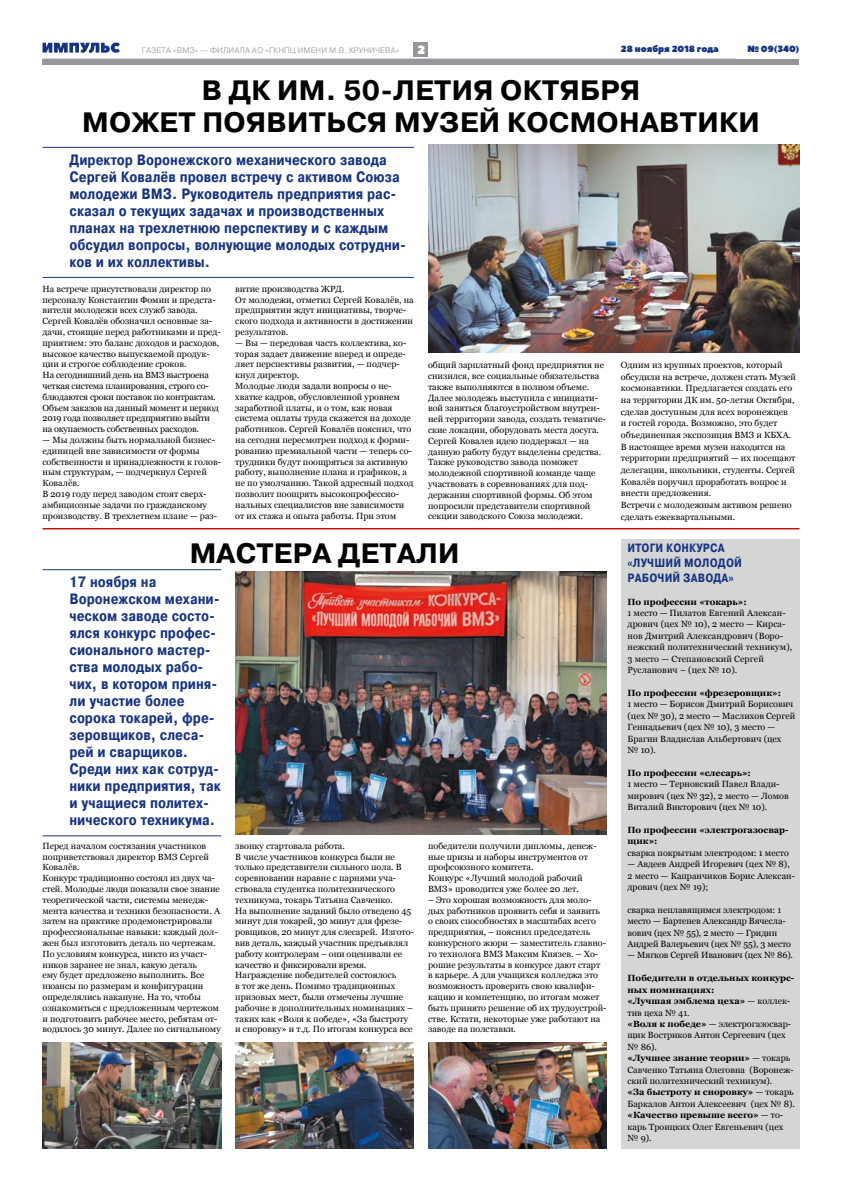
<style>
.page{position:relative;width:842px;height:1191px;background:#fff}
.page>*{position:absolute;margin:0;border:0;box-sizing:border-box;transform-origin:0 0}
.t1{font:700 28px "Pragmatica";letter-spacing:.01em;color:#000}
.t2{font:700 15px/17px "Pragmatica Cond";color:#173480}
.t3{font:700 12px/15px "Pragmatica Cond";color:#173480}
.t4{font:12px "Peace Sans";color:#fff}
.t5{font:9px/10.8px "Georgia";color:#000}
.t6{font:700 9px/11.4px "Georgia";color:#000}
.t7{font:9px "Peace Sans";color:#173480}
.t8{font:300 8px "Pragmatica";letter-spacing:.01em;color:#969797}
.s1{font-weight:700}
</style>
<div class="page">
<div style="left:414px;top:43px;width:14px;height:14px;background:#969797"></div>
<svg style="left:43px;top:43px;width:77px;height:10px"></svg>
<div style="left:43px;top:59px;width:756px;height:6px;background:#969797"></div>
<div style="left:621px;top:539px;width:178px;height:609px;background:#d4d5d5"></div>
<hr style="left:43px;top:147px;width:371px;height:1px;background:#173480">
<hr style="left:43px;top:277px;width:371px;height:1px;background:#173480">
<hr style="left:43px;top:569px;width:178px;height:1px;background:#173480">
<hr style="left:43px;top:835px;width:178px;height:1px;background:#173480">
<img style="left:428px;top:144px;width:371px;height:208px">
<hr style="left:43px;top:528px;width:756px;height:1px;background:#bd1310">
<img style="left:235px;top:571px;width:372px;height:263px">
<img style="left:43px;top:1042px;width:178px;height:106px">
<img style="left:235px;top:1042px;width:179px;height:106px">
<img style="left:428px;top:1042px;width:179px;height:106px">
<p class="t8" style="left:142px;top:45px;width:259px">газета «ВМЗ» — филиала АО «ГКНПЦ им ен и М.В. Хрун ичева»</p>
<h3 class="t4" style="left:417px;top:42px;width:9px">2</h3>
<p class="t7" style="left:621px;top:42px;width:99px">28 ноября 2018 года</p>
<p class="t7" style="left:747px;top:42px;width:53px">№ 09(340)</p>
<h1 class="t1" style="left:202px;top:72px;width:212px">В ДК им. 50-лети</h1>
<h1 class="t1" style="left:473px;top:72px;width:168px">я Октября</h1>
<h1 class="t1" style="left:82px;top:104px;width:359px">может появиться музе</h1>
<h1 class="t1" style="left:479px;top:104px;width:50px">й кос</h1>
<h1 class="t1" style="left:570px;top:104px;width:49px">мона</h1>
<h1 class="t1" style="left:659px;top:104px;width:41px">втики</h1>
<p class="t2" style="left:70px;top:152px;width:338px">Директор Воронежского механического завода Сергей Ковалёв провел встречу с активом Союза молодежи ВМЗ. Руководитель предприятия рас&shy;сказал о текущих задачах и производственных планах на трехлетнюю перспективу и с каждым обсудил вопросы, волнующие молодых сотрудни&shy;ков и их коллективы.</p>
<p class="t5" style="left:235px;top:283px;width:180px">витие производства ЖРД.<br>От молодежи, отметил Сергей Ковалёв, на предприятии ждут инициативы, творче&shy;ского подхода и активности в достижении результатов.</p>
<p class="t5" style="left:235px;top:337px;width:180px">— Вы — передовая часть коллектива, ко&shy;торая задает движение вперед и опреде&shy;ляет перспективы развития, — подчер&shy;кнул директор.<br>Молодые люди задали вопросы о не&shy;хватке кадров, обусловленной уровнем заработной платы, и о том, как новая система оплаты труда скажется на доходе работников. Сергей Ковалёв пояснил, что на сегодня пересмотрен подход к форми&shy;рованию премиальной части — теперь со&shy;трудники будут поощряться за активную работу, выполнение плана и графиков, а не по умолчанию. Такой адресный подход позволит поощрять высокопрофессио&shy;нальных специалистов вне зависимости от их стажа и опыта работы. При этом</p>
<p class="t5" style="left:43px;top:283px;width:180px">На встрече присутствовали директор по персоналу Константин Фомин и предста&shy;вители молодежи всех служб завода.<br>Сергей Ковалёв обозначил основные за&shy;дачи, стоящие перед работниками и пред&shy;приятием: это баланс доходов и расходов, высокое качество выпускаемой продук&shy;ции и строгое соблюдение сроков.<br>На сегодняшний день на ВМЗ выстроена четкая система планирования, строго со&shy;блюдаются сроки поставок по контрактам.<br>Объем заказов на данный момент и период 2019 года позволяет предприятию выйти на окупаемость собственных расходов.</p>
<p class="t5" style="left:43px;top:435px;width:180px">— Мы должны быть нормальной бизнес&shy;единицей вне зависимости от формы собственности и принадлежности к голов&shy;ным структурам, — подчеркнул Сергей Ковалёв.<br>В 2019 году перед заводом стоят сверх&shy;амбициозные задачи по гражданскому производству. В трехлетнем плане — раз-</p>
<p class="t5" style="left:428px;top:360px;width:179px">общий зарплатный фонд предприятия не снизился, все социальные обязательства также выполняются в полном объеме.<br>Далее молодежь выступила с инициати&shy;вой заняться благоустройством внутрен&shy;ней территории завода, создать тематиче&shy;ские локации, оборудовать места досуга.<br>Сергей Ковалев идею поддержал — на данную работу будут выделены средства.<br>Также руководство завода поможет молодежной спортивной команде чаще участвовать в соревнованиях для под&shy;держания спортивной формы. Об этом попросили представители спортивной секции заводского Союза молодежи.</p>
<p class="t5" style="left:621px;top:359px;width:177px;line-height:11.6px">Одним из крупных проектов, который обсудили на встрече, должен стать Музей космонавтики. Предлагается создать его на территории ДК им. 50-летия Октября, сделав доступным для всех воронежцев<br>и гостей города. Возможно, это будет объединенная экспозиция ВМЗ и КБХА.<br>В настоящее время музеи находятся на территории предприятий — их посещают делегации, школьники, студенты. Сергей Ковалёв поручил проработать вопрос и внести предложения.<br>Встречи с молодежным активом решено сделать ежеквартальными.</p>
<h3 class="t3" style="left:628px;top:541px;width:8px">Итог</h3>
<h1 class="t1" style="left:190px;top:535px;width:271px">МАСТЕРА ДЕТАЛИ</h1>
<h3 class="t3" style="left:627px;top:541px;width:66px;text-indent:28px">и конкурса «Лучший молодой рабочийзавода</h3>
<h3 class="t3" style="left:728px;top:571px;width:7px">»</h3>
<p class="t6" style="left:627px;top:596px;width:121px">По профессии «токарь»:</p>
<p class="t5" style="left:627px;top:607px;width:166px;line-height:11.4px">1 место — Пилатов Евгений Алексан&shy;дрович (цех № 10), 2 место — Кирса&shy;нов Дмитрий Александрович (Воро&shy;нежский политехнический техникум),<br>3 место — Степановский Сергей<br>Русланович – (цех № 10).</p>
<p class="t6" style="left:627px;top:687px;width:155px">По профессии «фрезеровщик»:</p>
<p class="t5" style="left:627px;top:698px;width:169px;line-height:11.4px">1 место — Борисов Дмитрий Борисович (цех № 30), 2 место — Маслихов Сергей<br>Геннадьевич (цех № 10), 3 место —<br>Брагин Владислав Альбертович (цех<br>№ 10).</p>
<p class="t6" style="left:627px;top:767px;width:125px">По профессии «слесарь»:</p>
<p class="t5" style="left:627px;top:778px;width:163px;line-height:11.4px">1 место — Терновский Павел Влади&shy;мирович (цех № 32), 2 место — Ломов<br>Виталий Викторович (цех № 10).</p>
<p class="t6" style="left:627px;top:824px;width:163px">По профессии «электрогазосвар&shy;щик»:</p>
<p class="t5" style="left:627px;top:847px;width:163px">сварка покрытым электродом: 1 место</p>
<p class="t5" style="left:627px;top:858px;width:169px;line-height:11.4px">— Авдеев Андрей Игоревич (цех № 8),<br>2 место — Капранчиков Борис Алексан&shy;дрович (цех № 19);</p>
<p class="t5" style="left:627px;top:904px;width:165px;line-height:11.4px">сварка неплавящимся электродом: 1 место — Бартенев Александр Вячесла&shy;вович (цех № 55), 2 место — Гридин Андрей Валерьевич (цех № 55), 3 место</p>
<p class="t5" style="left:627px;top:950px;width:167px">— Мягков Сергей Иванович (цех № 86).</p>
<p class="t5" style="left:627px;top:972px;width:169px;line-height:11.4px"><span class="s1">Победители в отдельных конкурс&shy;ных номинациях:<br>«Лучшая эмблема цеха»</span> — коллек&shy;тив цеха № 41.<br><span class="s1">«Воля к победе»</span> — электрогазосвар&shy;щик Востриков Антон Сергеевич (цех № 86).<br><span class="s1">«Лучшее знание теории»</span> — токарь<br>Савченко Татьяна Олеговна (Воронеж&shy;ский политехнический техникум).<br><span class="s1">«За быстроту и сноровку»</span> — токарь<br>Баркалов Антон Алексеевич (цех № 8). <span class="s1">«Качество превыше всего»</span> — то&shy;карь Троицких Олег Евгеньевич (цех № 9).</p>
<p class="t2" style="left:70px;top:574px;width:153px">17 ноября на<br>Воронежском механи&shy;ческом заводе состо&shy;ялся конкурс профес&shy;сионального мастер&shy;ства молодых рабо&shy;чих, в котором приня&shy;ли участие более сорока токарей, фре&shy;зеровщиков, слеса&shy;рей и сварщиков.<br>Среди них как сотруд&shy;ники предприятия, так и учащиеся политех&shy;нического техникума.</p>
<p class="t5" style="left:43px;top:840px;width:180px">Перед началом состязания участников поприветствовал директор ВМЗ Сергей Ковалёв.<br>Конкурс традиционно состоял из двух ча&shy;стей. Молодые люди показали свое знание теоретической части, системы менедж&shy;мента качества и техники безопасности. А затем на практике продемонстрировали профессиональные навыки: каждый дол&shy;жен был изготовить деталь по чертежам.<br>По условиям конкурса, никто из участ&shy;ников заранее не знал, какую деталь<br>ему будет предложено выполнить. Все нюансы по размерам и конфигурации определялись накануне. На то, чтобы ознакомиться с предложенным чертежом и подготовить рабочее место, ребятам от&shy;водилось 30 минут. Далее по сигнальному</p>
<p class="t5" style="left:235px;top:840px;width:180px">звонку стартовала работа.<br>В числе участников конкурса были не только представители сильного пола. В соревновании наравне с парнями уча&shy;ствовала студентка политехнического техникума, токарь Татьяна Савченко.<br>На выполнение заданий было отведено 45 минут для токарей, 30 минут для фрезе&shy;ровщиков, 20 минут для слесарей. Изгото&shy;вив деталь, каждый участник предъявлял работу контролерам – они оценивали ее качество и фиксировали время.<br>Награждение победителей состоялось<br>в тот же день. Помимо традиционных призовых мест, были отмечены лучшие рабочие в дополнительных номинациях – таких как «Воля к победе», «За быстроту и сноровку» и т.д. По итогам конкурса все</p>
<p class="t5" style="left:428px;top:840px;width:170px">победители получили дипломы, денеж&shy;ные призы и наборы инструментов от профсоюзного комитета.<br>Конкурс «Лучший молодой рабочий<br>ВМЗ» проводится уже более 20 лет.</p>
<p class="t5" style="left:428px;top:894px;width:180px">– Это хорошая возможность для моло&shy;дых работников проявить себя и заявить о своих способностях в масштабах всего предприятия, – пояснил председатель конкурсного жюри — заместитель главно&shy;го технолога ВМЗ Максим Князев. – Хо&shy;рошие результаты в конкурсе дают старт в карьере. А для учащихся колледжа это возможность проверить свою квалифи&shy;кацию и компетенцию, по итогам может быть принято решение об их трудоустрой&shy;стве. Кстати, некоторые уже работают на заводе на полставки.</p>
</div>
